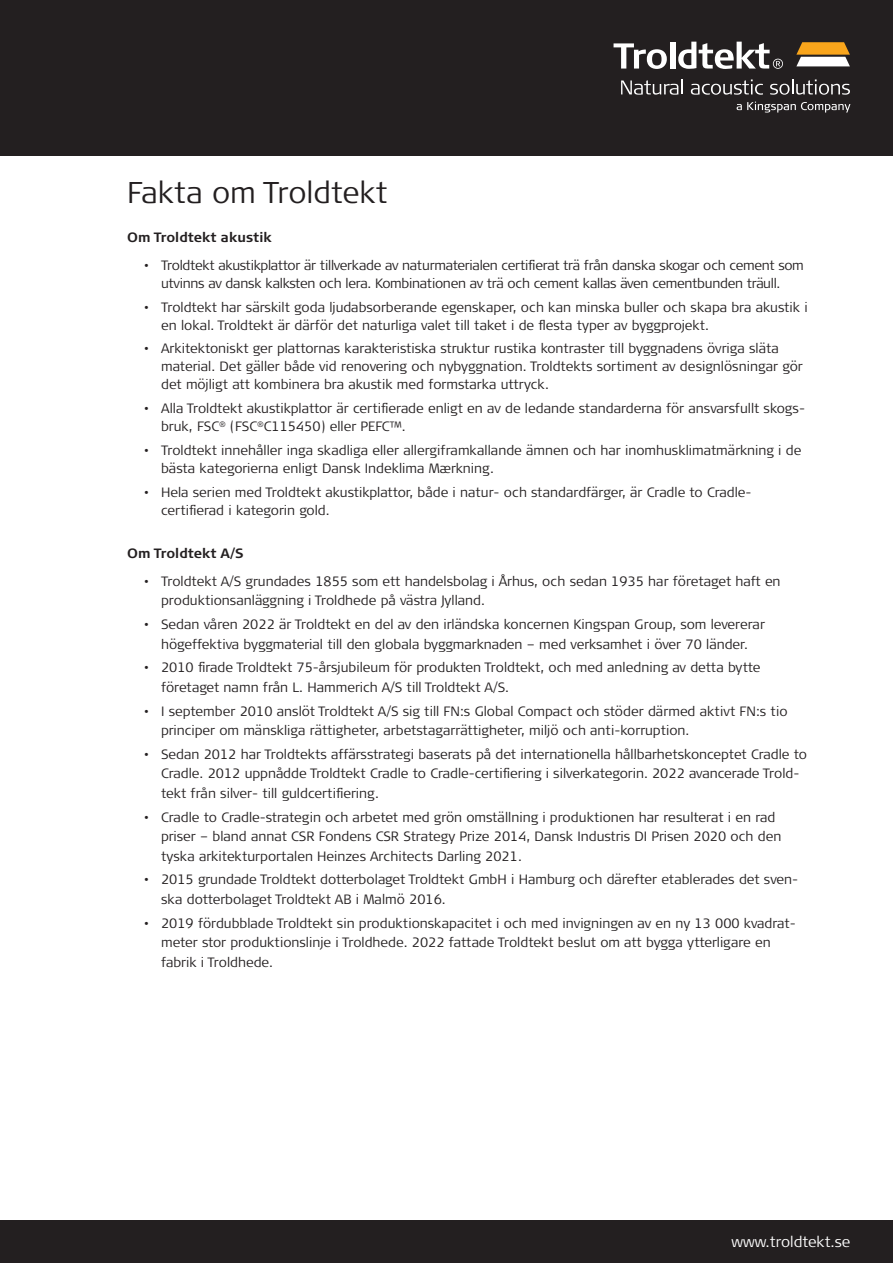
<style>
.page{position:relative;width:893px;height:1263px;background:#fff}
.page>*{position:absolute;margin:0;border:0;box-sizing:border-box;transform-origin:0 0}
.t1{font:300 30px "Signa Pro";color:#231f20}
.t2{font:300 15px "Signa Pro";color:#fff}
.t3{font:300 13.5px/19.5px "Signa Pro";color:#231f20}
.t4{font:300 13.5px/18px "Signa Pro";letter-spacing:-.02em;color:#231f20;text-align:center}
.t5{font:700 13.5px "Signa Pro";color:#231f20}
</style>
<div class="page">
<div style="left:0;top:0;width:893px;height:155px;background:#231f20"></div>
<div style="left:0;top:1220px;width:893px;height:43px;background:#231f20"></div>
<svg style="left:737px;top:102px;width:113px;height:11px"></svg>
<svg style="left:621px;top:80px;width:62px;height:15px"></svg>
<svg style="left:691px;top:79px;width:72px;height:16px"></svg>
<svg style="left:770px;top:79px;width:80px;height:16px"></svg>
<svg style="left:796px;top:42px;width:54px;height:24px"></svg>
<svg style="left:613px;top:43px;width:54px;height:26px"></svg>
<div style="left:670px;top:42px;width:5px;height:27px;background:#fff"></div>
<svg style="left:678px;top:42px;width:105px;height:27px"></svg>
<p class="t1" style="left:127px;top:172px;width:262px">Fakta om Troldtekt</p>
<p class="t5" style="left:127px;top:228px;width:146px">Om Troldtekt akustik</p>
<p class="t4" style="left:144px;top:256px;width:661px">• Troldtekt akustikplattor är tillverkade av naturmaterialen certifierat trä från danska skogar och cement som utvinns av dansk kalksten och lera. Kombinationen av trä och cement kallas även cementbunden träull.</p>
<p class="t3" style="left:161px;top:297px;width:648px;line-height:18px;text-indent:-17px">• Troldtekt har särskilt goda ljudabsorberande egenskaper, och kan minska buller och skapa bra akustik i en lokal. Troldtekt är därför det naturliga valet till taket i de flesta typer av byggprojekt.</p>
<p class="t3" style="left:161px;top:339px;width:643px;line-height:18px;text-indent:-17px">• Arkitektoniskt ger plattornas karakteristiska struktur rustika kontraster till byggnadens övriga släta material. Det gäller både vid renovering och nybyggnation. Troldtekts sortiment av designlösningar gör det möjligt att kombinera bra akustik med formstarka uttryck.</p>
<p class="t3" style="left:161px;top:399px;width:645px;line-height:18px;text-indent:-17px">• Alla Troldtekt akustikplattor är certifierade enligt en av de ledande standarderna för ansvarsfullt skogs&shy;bruk, FSC<sup>®</sup> (FSC<sup>®</sup>C115450) eller PEFC™.</p>
<p class="t3" style="left:161px;top:441px;width:642px;line-height:18px;text-indent:-17px">• Troldtekt innehåller inga skadliga eller allergiframkallande ämnen och har inomhusklimatmärkning i de bästa kategorierna enligt Dansk Indeklima Mærkning.</p>
<p class="t3" style="left:161px;top:482px;width:592px;line-height:18px;text-indent:-17px">• Hela serien med Troldtekt akustikplattor, både i natur- och standardfärger, är Cradle to Cradle&shy;certifierad i kategorin gold.</p>
<p class="t5" style="left:127px;top:544px;width:118px">Om Troldtekt A/S</p>
<p class="t3" style="left:161px;top:571px;width:621px;text-indent:-17px">• Troldtekt A/S grundades 1855 som ett handelsbolag i Århus, och sedan 1935 har företaget haft en produktionsanläggning i Troldhede på västra Jylland.</p>
<p class="t3" style="left:144px;top:614px;width:622px;text-align:center">• Sedan våren 2022 är Troldtekt en del av den irländska koncernen Kingspan Group, som levererar högeffektiva byggmaterial till den globala byggmarknaden – med verksamhet i över 70 länder.</p>
<p class="t3" style="left:161px;top:657px;width:601px;text-indent:-17px">• 2010 firade Troldtekt 75-årsjubileum för produkten Troldtekt, och med anledning av detta bytte företaget namn från L. Hammerich A/S till Troldtekt A/S.</p>
<p class="t3" style="left:161px;top:701px;width:628px;text-indent:-17px">• I september 2010 anslöt Troldtekt A/S sig till FN:s Global Compact och stöder därmed aktivt FN:s tio principer om mänskliga rättigheter, arbetstagarrättigheter, miljö och anti-korruption.</p>
<p class="t3" style="left:161px;top:744px;width:647px;text-indent:-17px">• Sedan 2012 har Troldtekts affärsstrategi baserats på det internationella hållbarhetskonceptet Cradle to<br>Cradle. 2012 uppnådde Troldtekt Cradle to Cradle-certifiering i silverkategorin. 2022 avancerade Trold&shy;tekt från silver- till guldcertifiering.</p>
<p class="t3" style="left:161px;top:807px;width:622px;text-indent:-17px">• Cradle to Cradle-strategin och arbetet med grön omställning i produktionen har resulterat i en rad priser – bland annat CSR Fondens CSR Strategy Prize 2014, Dansk Industris DI Prisen 2020 och den tyska arkitekturportalen Heinzes Architects Darling 2021.</p>
<p class="t3" style="left:161px;top:869px;width:639px;text-indent:-17px">• 2015 grundade Troldtekt dotterbolaget Troldtekt GmbH i Hamburg och därefter etablerades det sven&shy;ska dotterbolaget Troldtekt AB i Malmö 2016.</p>
<p class="t3" style="left:161px;top:913px;width:636px;text-indent:-17px">• 2019 fördubblade Troldtekt sin produktionskapacitet i och med invigningen av en ny 13 000 kvadrat&shy;meter stor produktionslinje i Troldhede. 2022 fattade Troldtekt beslut om att bygga ytterligare en fabrik i Troldhede.</p>
<p class="t2" style="left:731px;top:1231px;width:120px">www.troldtekt.se</p>
</div>
